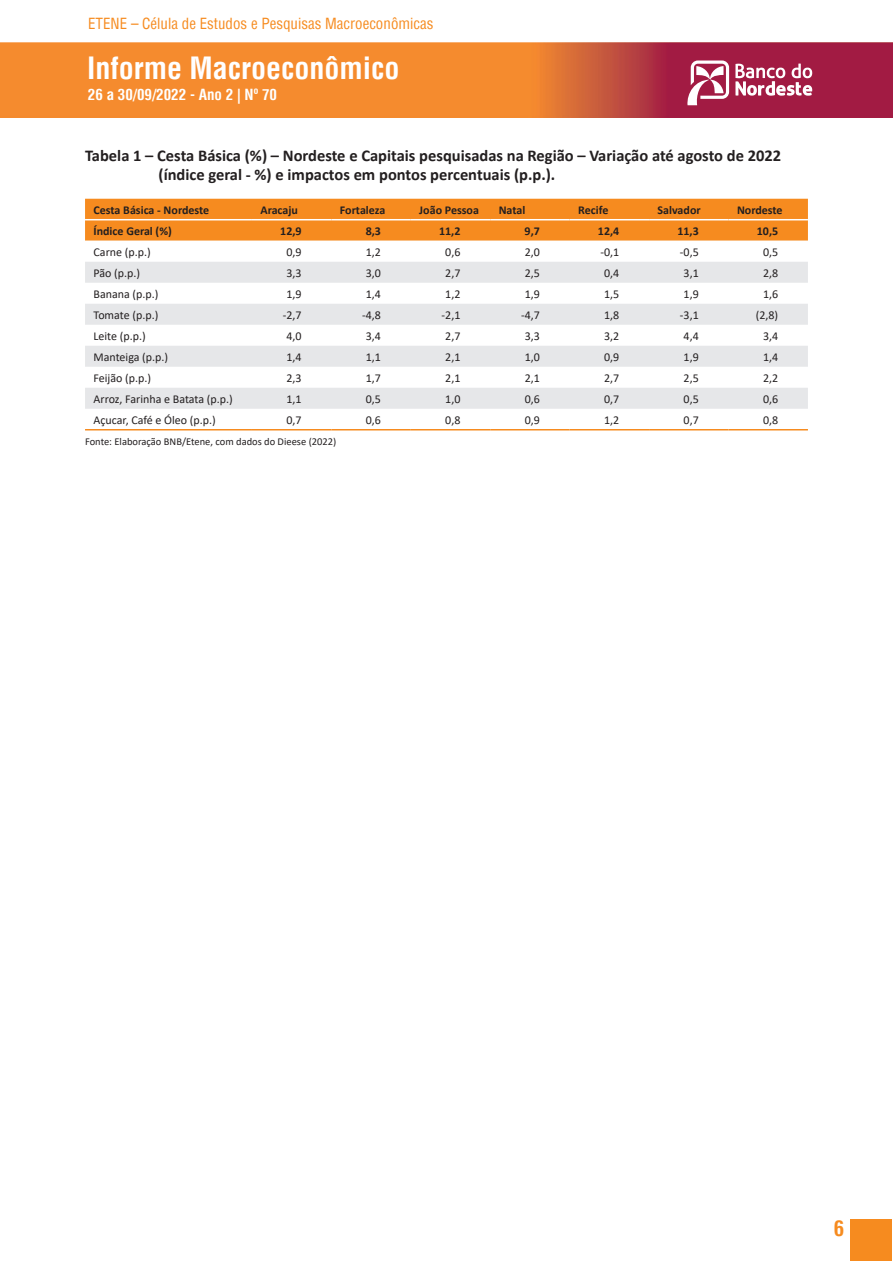
<style>
.page{position:relative;width:893px;height:1263px;background:#fff}
.page>*{position:absolute;margin:0;border:0;box-sizing:border-box;transform-origin:0 0}
.t1{font:700 condensed 30px "Helvetica";color:#fff}
.t2{font:700 condensed 21px "Helvetica";color:#f68b1f}
.MS_Tit_Fig_Tab_Graf{font:700 16.5px/18.8px "Calibri";color:#231f20}
.t3{font:condensed 15px "Helvetica";color:#f68b1f}
.t4{font:700 condensed 15px "Helvetica";color:#fff}
.MS_Tit_Fig_Tab_Graf-2{font:12px "Calibri";color:#231f20}
.MS_Tit_Fig_Tab_Graf-3{font:700 12px "Calibri";color:#231f20}
.MS_Fonte{font:10.5px "Calibri";color:#231f20}
</style>
<div class="page">
<img style="left:0;top:43px;width:893px;height:75px">
<svg style="left:686px;top:61px;width:43px;height:44px"></svg>
<svg style="left:735px;top:64px;width:77px;height:32px"></svg>
<div style="left:850px;top:1219px;width:42px;height:41px;background:#f68b1f"></div>
<div style="left:85px;top:199px;width:723px;height:42px;background:#f68b1f"></div>
<svg style="left:85px;top:262px;width:723px;height:147px;fill:#e6e7e9"></svg>
<hr style="left:85px;top:219px;width:167px;height:1px;background:#fff">
<hr style="left:252px;top:219px;width:79px;height:1px;background:#fff">
<hr style="left:331px;top:219px;width:80px;height:1px;background:#fff">
<hr style="left:411px;top:219px;width:79px;height:1px;background:#fff">
<hr style="left:490px;top:219px;width:80px;height:1px;background:#fff">
<hr style="left:570px;top:219px;width:79px;height:1px;background:#fff">
<hr style="left:649px;top:219px;width:79px;height:1px;background:#fff">
<hr style="left:728px;top:219px;width:80px;height:1px;background:#fff">
<hr style="left:85px;top:429px;width:167px;height:1px;background:#f68b1f">
<hr style="left:252px;top:429px;width:79px;height:1px;background:#f68b1f">
<hr style="left:331px;top:429px;width:80px;height:1px;background:#f68b1f">
<hr style="left:411px;top:429px;width:79px;height:1px;background:#f68b1f">
<hr style="left:490px;top:429px;width:80px;height:1px;background:#f68b1f">
<hr style="left:570px;top:429px;width:79px;height:1px;background:#f68b1f">
<hr style="left:649px;top:429px;width:79px;height:1px;background:#f68b1f">
<hr style="left:728px;top:429px;width:80px;height:1px;background:#f68b1f">
<p class="t3" style="left:88px;top:14px;width:347px">ETENE – Célula de Estudos e Pesquisas Macroeconômicas</p>
<h1 class="t1" style="left:87px;top:49px;width:314px">Informe Macroeconômico</h1>
<p class="t4" style="left:88px;top:86px;width:191px">26 a 30/09/2022 - Ano 2 | Nº 70</p>
<p class="MS_Tit_Fig_Tab_Graf" style="left:159px;top:146px;width:624px;text-indent:-74px">Tabela 1 – Cesta Básica (%) – Nordeste e Capitais pesquisadas na Região – Variação até agosto de 2022 (índice geral - %) e impactos em pontos percentuais (p.p.).</p>
<p class="MS_Tit_Fig_Tab_Graf-3" style="left:94px;top:201px;width:117px">Cesta Básica - Nordeste</p>
<p class="MS_Tit_Fig_Tab_Graf-3" style="left:260px;top:201px;width:39px">Aracaju</p>
<p class="MS_Tit_Fig_Tab_Graf-3" style="left:340px;top:201px;width:47px">Fortaleza</p>
<p class="MS_Tit_Fig_Tab_Graf-3" style="left:419px;top:201px;width:61px">João Pessoa</p>
<p class="MS_Tit_Fig_Tab_Graf-3" style="left:499px;top:201px;width:28px">Natal</p>
<p class="MS_Tit_Fig_Tab_Graf-3" style="left:578px;top:201px;width:32px">Recife</p>
<p class="MS_Tit_Fig_Tab_Graf-3" style="left:658px;top:201px;width:45px">Salvador</p>
<p class="MS_Tit_Fig_Tab_Graf-3" style="left:737px;top:201px;width:47px">Nordeste</p>
<p class="MS_Tit_Fig_Tab_Graf-3" style="left:94px;top:222px;width:80px">Índice Geral (%)</p>
<p class="MS_Tit_Fig_Tab_Graf-3" style="left:280px;top:222px;width:23px">12,9</p>
<p class="MS_Tit_Fig_Tab_Graf-3" style="left:366px;top:222px;width:17px">8,3</p>
<p class="MS_Tit_Fig_Tab_Graf-3" style="left:439px;top:222px;width:23px">11,2</p>
<p class="MS_Tit_Fig_Tab_Graf-3" style="left:525px;top:222px;width:17px">9,7</p>
<p class="MS_Tit_Fig_Tab_Graf-3" style="left:598px;top:222px;width:23px">12,4</p>
<p class="MS_Tit_Fig_Tab_Graf-3" style="left:677px;top:222px;width:23px">11,3</p>
<p class="MS_Tit_Fig_Tab_Graf-3" style="left:757px;top:222px;width:23px">10,5</p>
<p class="MS_Tit_Fig_Tab_Graf-2" style="left:94px;top:243px;width:59px">Carne (p.p.)</p>
<p class="MS_Tit_Fig_Tab_Graf-2" style="left:286px;top:243px;width:17px">0,9</p>
<p class="MS_Tit_Fig_Tab_Graf-2" style="left:366px;top:243px;width:17px">1,2</p>
<p class="MS_Tit_Fig_Tab_Graf-2" style="left:445px;top:243px;width:17px">0,6</p>
<p class="MS_Tit_Fig_Tab_Graf-2" style="left:525px;top:243px;width:17px">2,0</p>
<p class="MS_Tit_Fig_Tab_Graf-2" style="left:600px;top:243px;width:20px">-0,1</p>
<p class="MS_Tit_Fig_Tab_Graf-2" style="left:680px;top:243px;width:20px">-0,5</p>
<p class="MS_Tit_Fig_Tab_Graf-2" style="left:763px;top:243px;width:17px">0,5</p>
<p class="MS_Tit_Fig_Tab_Graf-2" style="left:94px;top:264px;width:48px">Pão (p.p.)</p>
<p class="MS_Tit_Fig_Tab_Graf-2" style="left:286px;top:264px;width:17px">3,3</p>
<p class="MS_Tit_Fig_Tab_Graf-2" style="left:366px;top:264px;width:17px">3,0</p>
<p class="MS_Tit_Fig_Tab_Graf-2" style="left:445px;top:264px;width:17px">2,7</p>
<p class="MS_Tit_Fig_Tab_Graf-2" style="left:525px;top:264px;width:17px">2,5</p>
<p class="MS_Tit_Fig_Tab_Graf-2" style="left:604px;top:264px;width:17px">0,4</p>
<p class="MS_Tit_Fig_Tab_Graf-2" style="left:684px;top:264px;width:17px">3,1</p>
<p class="MS_Tit_Fig_Tab_Graf-2" style="left:763px;top:264px;width:17px">2,8</p>
<p class="MS_Tit_Fig_Tab_Graf-2" style="left:94px;top:285px;width:67px">Banana (p.p.)</p>
<p class="MS_Tit_Fig_Tab_Graf-2" style="left:286px;top:285px;width:17px">1,9</p>
<p class="MS_Tit_Fig_Tab_Graf-2" style="left:366px;top:285px;width:17px">1,4</p>
<p class="MS_Tit_Fig_Tab_Graf-2" style="left:445px;top:285px;width:17px">1,2</p>
<p class="MS_Tit_Fig_Tab_Graf-2" style="left:525px;top:285px;width:17px">1,9</p>
<p class="MS_Tit_Fig_Tab_Graf-2" style="left:604px;top:285px;width:17px">1,5</p>
<p class="MS_Tit_Fig_Tab_Graf-2" style="left:684px;top:285px;width:17px">1,9</p>
<p class="MS_Tit_Fig_Tab_Graf-2" style="left:763px;top:285px;width:17px">1,6</p>
<p class="MS_Tit_Fig_Tab_Graf-2" style="left:94px;top:306px;width:66px">Tomate (p.p.)</p>
<p class="MS_Tit_Fig_Tab_Graf-2" style="left:283px;top:306px;width:20px">-2,7</p>
<p class="MS_Tit_Fig_Tab_Graf-2" style="left:362px;top:306px;width:20px">-4,8</p>
<p class="MS_Tit_Fig_Tab_Graf-2" style="left:442px;top:306px;width:20px">-2,1</p>
<p class="MS_Tit_Fig_Tab_Graf-2" style="left:521px;top:306px;width:20px">-4,7</p>
<p class="MS_Tit_Fig_Tab_Graf-2" style="left:604px;top:306px;width:17px">1,8</p>
<p class="MS_Tit_Fig_Tab_Graf-2" style="left:680px;top:306px;width:20px">-3,1</p>
<p class="MS_Tit_Fig_Tab_Graf-2" style="left:756px;top:306px;width:24px">(2,8)</p>
<p class="MS_Tit_Fig_Tab_Graf-2" style="left:94px;top:327px;width:54px">Leite (p.p.)</p>
<p class="MS_Tit_Fig_Tab_Graf-2" style="left:286px;top:327px;width:17px">4,0</p>
<p class="MS_Tit_Fig_Tab_Graf-2" style="left:366px;top:327px;width:17px">3,4</p>
<p class="MS_Tit_Fig_Tab_Graf-2" style="left:445px;top:327px;width:17px">2,7</p>
<p class="MS_Tit_Fig_Tab_Graf-2" style="left:525px;top:327px;width:17px">3,3</p>
<p class="MS_Tit_Fig_Tab_Graf-2" style="left:604px;top:327px;width:17px">3,2</p>
<p class="MS_Tit_Fig_Tab_Graf-2" style="left:684px;top:327px;width:17px">4,4</p>
<p class="MS_Tit_Fig_Tab_Graf-2" style="left:763px;top:327px;width:17px">3,4</p>
<p class="MS_Tit_Fig_Tab_Graf-2" style="left:94px;top:348px;width:76px">Manteiga (p.p.)</p>
<p class="MS_Tit_Fig_Tab_Graf-2" style="left:286px;top:348px;width:17px">1,4</p>
<p class="MS_Tit_Fig_Tab_Graf-2" style="left:366px;top:348px;width:17px">1,1</p>
<p class="MS_Tit_Fig_Tab_Graf-2" style="left:445px;top:348px;width:17px">2,1</p>
<p class="MS_Tit_Fig_Tab_Graf-2" style="left:525px;top:348px;width:17px">1,0</p>
<p class="MS_Tit_Fig_Tab_Graf-2" style="left:604px;top:348px;width:17px">0,9</p>
<p class="MS_Tit_Fig_Tab_Graf-2" style="left:684px;top:348px;width:17px">1,9</p>
<p class="MS_Tit_Fig_Tab_Graf-2" style="left:763px;top:348px;width:17px">1,4</p>
<p class="MS_Tit_Fig_Tab_Graf-2" style="left:94px;top:369px;width:59px">Feijão (p.p.)</p>
<p class="MS_Tit_Fig_Tab_Graf-2" style="left:286px;top:369px;width:17px">2,3</p>
<p class="MS_Tit_Fig_Tab_Graf-2" style="left:366px;top:369px;width:17px">1,7</p>
<p class="MS_Tit_Fig_Tab_Graf-2" style="left:445px;top:369px;width:17px">2,1</p>
<p class="MS_Tit_Fig_Tab_Graf-2" style="left:525px;top:369px;width:17px">2,1</p>
<p class="MS_Tit_Fig_Tab_Graf-2" style="left:604px;top:369px;width:17px">2,7</p>
<p class="MS_Tit_Fig_Tab_Graf-2" style="left:684px;top:369px;width:17px">2,5</p>
<p class="MS_Tit_Fig_Tab_Graf-2" style="left:763px;top:369px;width:17px">2,2</p>
<p class="MS_Tit_Fig_Tab_Graf-2" style="left:94px;top:390px;width:141px">Arroz, Farinha e Batata (p.p.)</p>
<p class="MS_Tit_Fig_Tab_Graf-2" style="left:286px;top:390px;width:17px">1,1</p>
<p class="MS_Tit_Fig_Tab_Graf-2" style="left:366px;top:390px;width:17px">0,5</p>
<p class="MS_Tit_Fig_Tab_Graf-2" style="left:445px;top:390px;width:17px">1,0</p>
<p class="MS_Tit_Fig_Tab_Graf-2" style="left:525px;top:390px;width:17px">0,6</p>
<p class="MS_Tit_Fig_Tab_Graf-2" style="left:604px;top:390px;width:17px">0,7</p>
<p class="MS_Tit_Fig_Tab_Graf-2" style="left:684px;top:390px;width:17px">0,5</p>
<p class="MS_Tit_Fig_Tab_Graf-2" style="left:763px;top:390px;width:17px">0,6</p>
<p class="MS_Tit_Fig_Tab_Graf-2" style="left:94px;top:411px;width:124px">Açucar, Café e Óleo (p.p.)</p>
<p class="MS_Tit_Fig_Tab_Graf-2" style="left:286px;top:411px;width:17px">0,7</p>
<p class="MS_Tit_Fig_Tab_Graf-2" style="left:366px;top:411px;width:17px">0,6</p>
<p class="MS_Tit_Fig_Tab_Graf-2" style="left:445px;top:411px;width:17px">0,8</p>
<p class="MS_Tit_Fig_Tab_Graf-2" style="left:525px;top:411px;width:17px">0,9</p>
<p class="MS_Tit_Fig_Tab_Graf-2" style="left:604px;top:411px;width:17px">1,2</p>
<p class="MS_Tit_Fig_Tab_Graf-2" style="left:684px;top:411px;width:17px">0,7</p>
<p class="MS_Tit_Fig_Tab_Graf-2" style="left:763px;top:411px;width:17px">0,8</p>
<p class="MS_Fonte" style="left:85px;top:434px;width:253px">Fonte: Elaboração BNB/Etene, com dados do Dieese (2022)</p>
<h2 class="t2" style="left:834px;top:1215px;width:12px">6</h2>
</div>
